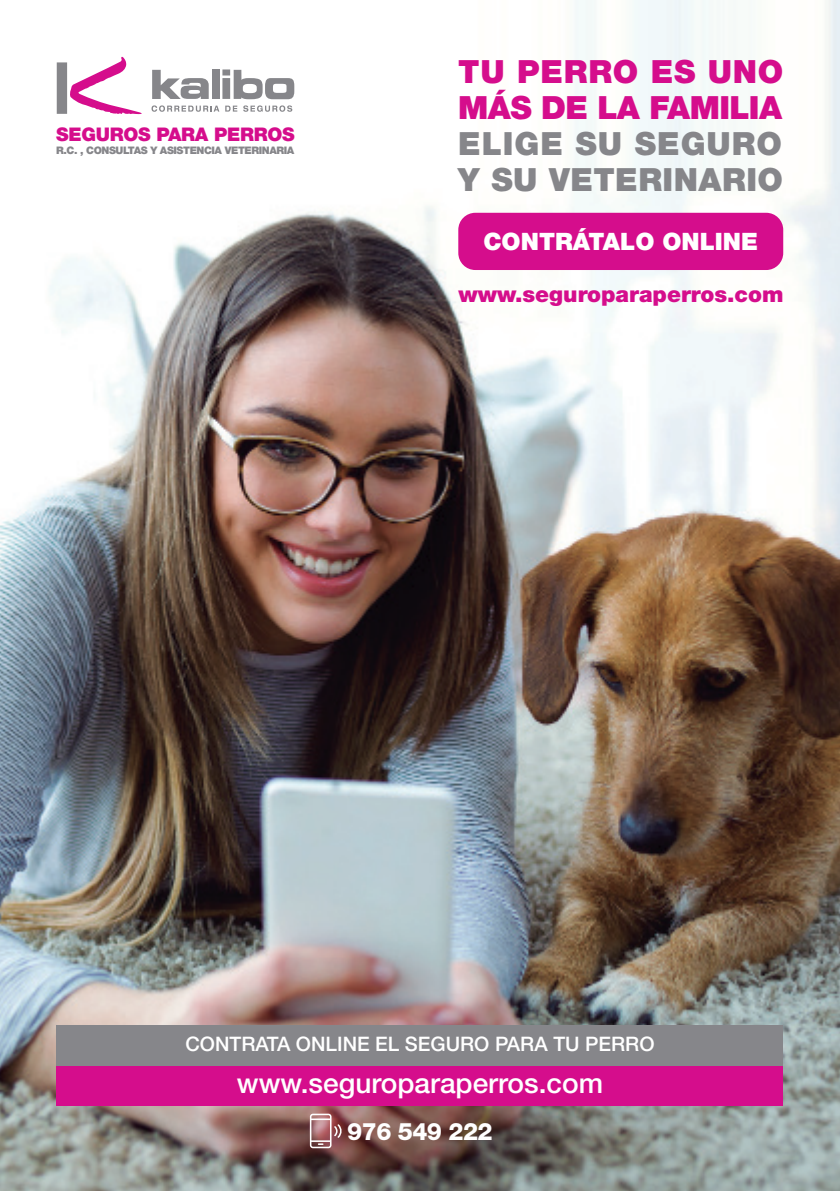
<style>
.page{position:relative;width:840px;height:1191px;background:#fff}
.page>*{position:absolute;margin:0;border:0;box-sizing:border-box;transform-origin:0 0}
.t1{font:900 32px/36px "Helvetica Neue LT Std";letter-spacing:.015em;color:#86868a}
.t2{font:900 32px/36px "Helvetica Neue LT Std";letter-spacing:-.02em;color:#d50d8c}
.t3{font:500 28px "Helvetica Neue LT Std";color:#fff}
.t4{font:900 24px "Helvetica Neue LT Std";color:#fff}
.t5{font:800 24px "Helvetica Neue LT Std";letter-spacing:-.025em;color:#fff}
.t6{font:900 22.2px "Helvetica Neue LT Std";color:#d50d8c}
.t7{font:500 20px "Helvetica Neue LT Std";color:#fff}
.t8{font:900 18.8px "Helvetica Neue LT Std";letter-spacing:-.015em;color:#d50d8c}
.t9{font:900 10.4px "Helvetica Neue LT Std";letter-spacing:-.04em;color:#86868a}
</style>
<div class="page">
<img style="left:0;top:0;width:839px;height:1191px">
<div style="left:57px;top:1065px;width:725px;height:40px;background:#d50d8c"></div>
<div style="left:57px;top:1025px;width:725px;height:40px;background:#86868a"></div>
<div style="left:212px;top:69px;width:7px;height:30px;background:#86868a"></div>
<svg style="left:152px;top:70px;width:56px;height:29px"></svg>
<svg style="left:222px;top:69px;width:72px;height:30px"></svg>
<svg style="left:151px;top:105px;width:68px;height:7px"></svg>
<svg style="left:225px;top:106px;width:12px;height:6px"></svg>
<svg style="left:243px;top:105px;width:49px;height:7px"></svg>
<div style="left:57px;top:62px;width:10px;height:52px;background:#86868a"></div>
<svg style="left:69px;top:57px;width:73px;height:57px"></svg>
<div style="left:458px;top:213px;width:324px;height:57px;background:#d50d8c;border-radius:17px"></div>
<svg style="left:310px;top:1113px;width:32px;height:35px"></svg>
<h3 class="t8" style="left:56px;top:123px;width:240px">SEGUROS PARA PERROS</h3>
<p class="t9" style="left:56px;top:144px;width:239px">R.C. , CONSULTAS Y ASISTENCIA VETERINARIA</p>
<h1 class="t2" style="left:458px;top:53px;width:326px">TU PERRO ES UNO<br>MÁS DE LA FAMILIA</h1>
<h1 class="t1" style="left:458px;top:125px;width:326px">ELIGE SU SEGURO<br>Y SU VETERINARIO</h1>
<h3 class="t4" style="left:483px;top:227px;width:276px">CONTRÁTALO ONLINE</h3>
<h3 class="t6" style="left:458px;top:281px;width:326px">www.seguroparaperros.com</h3>
<h3 class="t7" style="left:185px;top:1032px;width:470px">CONTRATA ONLINE EL SEGURO PARA TU PERRO</h3>
<h2 class="t3" style="left:237px;top:1066px;width:367px">www.seguroparaperros.com</h2>
<h3 class="t5" style="left:347px;top:1116px;width:147px">976 549 222</h3>
</div>
